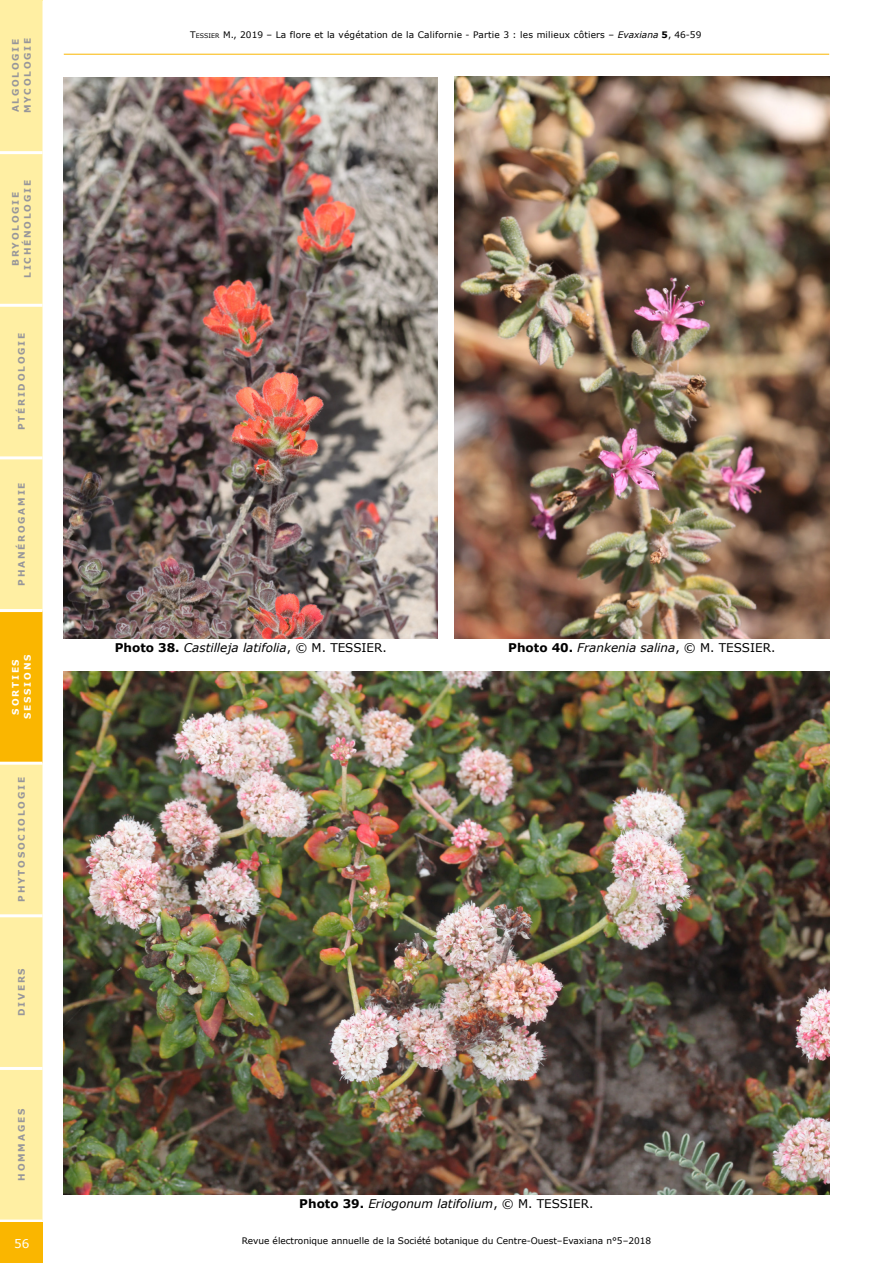
<style>
.page{position:relative;width:893px;height:1263px;background:#fff}
.page>*{position:absolute;margin:0;border:0;box-sizing:border-box;transform-origin:0 0}
.Légende_photo{font:italic 12px "Verdana";color:#000}
.t1{font:12px "Verdana";color:#fff}
.t2{font:700 9px/12px "Verdana";letter-spacing:.2em;color:#97969a;text-align:center}
.t3{font:9px "Verdana";letter-spacing:.02em;color:#000}
.t4{font:9px "Verdana";color:#000}
.t5{font:700 9px/12px "Verdana";letter-spacing:.2em;color:#fff;text-align:center}
.s1{font-style:inherit}
.s2{font-size:6.3px}
.s3{font-style:italic}
.s4{font-weight:700}
.s5{font-weight:700;font-style:normal}
.s6{font-style:normal}
</style>
<div class="page">
<div style="left:0;top:1px;width:43px;height:1218px;background:#ffefa3"></div>
<div style="left:0;top:612px;width:43px;height:150px;background:#fab600"></div>
<hr style="left:0;top:1067px;width:43px;height:3px;background:#fff">
<hr style="left:0;top:914px;width:43px;height:3px;background:#fff">
<hr style="left:0;top:762px;width:43px;height:3px;background:#fff">
<hr style="left:0;top:609px;width:43px;height:3px;background:#fff">
<hr style="left:0;top:456px;width:43px;height:3px;background:#fff">
<hr style="left:0;top:304px;width:43px;height:3px;background:#fff">
<hr style="left:0;top:151px;width:43px;height:3px;background:#fff">
<div style="left:0;top:1222px;width:43px;height:41px;background:#fab600"></div>
<hr style="left:0;top:0;width:43px;height:1px;background:#ffefa3">
<hr style="left:64px;top:54px;width:765px;height:1px;background:#fab600">
<img style="left:455px;top:77px;width:374px;height:561px">
<img style="left:64px;top:77px;width:374px;height:561px">
<img style="left:64px;top:672px;width:765px;height:522px">
<p class="t2" style="left:9px;top:113px;width:77px;text-align:left;rotate:-90deg">ALGOLOGIE<br>MYCOLOGIE</p>
<p class="t2" style="left:9px;top:278px;width:99px;rotate:-90deg">BRYOLOGIE<br>LICHÉNOLOGIE</p>
<p class="t2" style="left:15px;top:430px;width:99px;rotate:-90deg">PTÉRIDOLOGIE</p>
<p class="t2" style="left:15px;top:586px;width:105px;rotate:-90deg">PHANÉROGAMIE</p>
<p class="t5" style="left:9px;top:719px;width:66px;rotate:-90deg">SORTIES<br>SESSIONS</p>
<p class="t2" style="left:15px;top:902px;width:126px;rotate:-90deg">PHYTOSOCIOLOGIE</p>
<p class="t2" style="left:15px;top:1016px;width:49px;rotate:-90deg">DIVERS</p>
<p class="t2" style="left:15px;top:1180px;width:73px;rotate:-90deg">HOMMAGES</p>
<p class="t1" style="left:14px;top:1235px;width:17px">56</p>
<p class="t3" style="left:190px;top:29px;width:513px"><span class="s1">T</span><span class="s2">ESSIER</span> <span class="s1">M.</span>, 2019 – La flore et la végétation de la Californie - Partie 3 : les milieux côtiers – <span class="s3">Evaxiana</span> <span class="s4">5</span>, 46-59</p>
<p class="Légende_photo" style="left:115px;top:639px;width:274px"><span class="s5">Photo 38.</span> Castilleja latifolia<span class="s6">, © M. TESSIER.</span></p>
<p class="Légende_photo" style="left:508px;top:639px;width:269px"><span class="s5">Photo 40.</span> Frankenia salina<span class="s6">, © M. TESSIER.</span></p>
<p class="Légende_photo" style="left:299px;top:1195px;width:296px"><span class="s5">Photo 39.</span> Eriogonum latifolium<span class="s6">, © M. TESSIER.</span></p>
<p class="t4" style="left:242px;top:1235px;width:411px">Revue électronique annuelle de la Société botanique du Centre-Ouest–Evaxiana n°5–2018</p>
</div>
